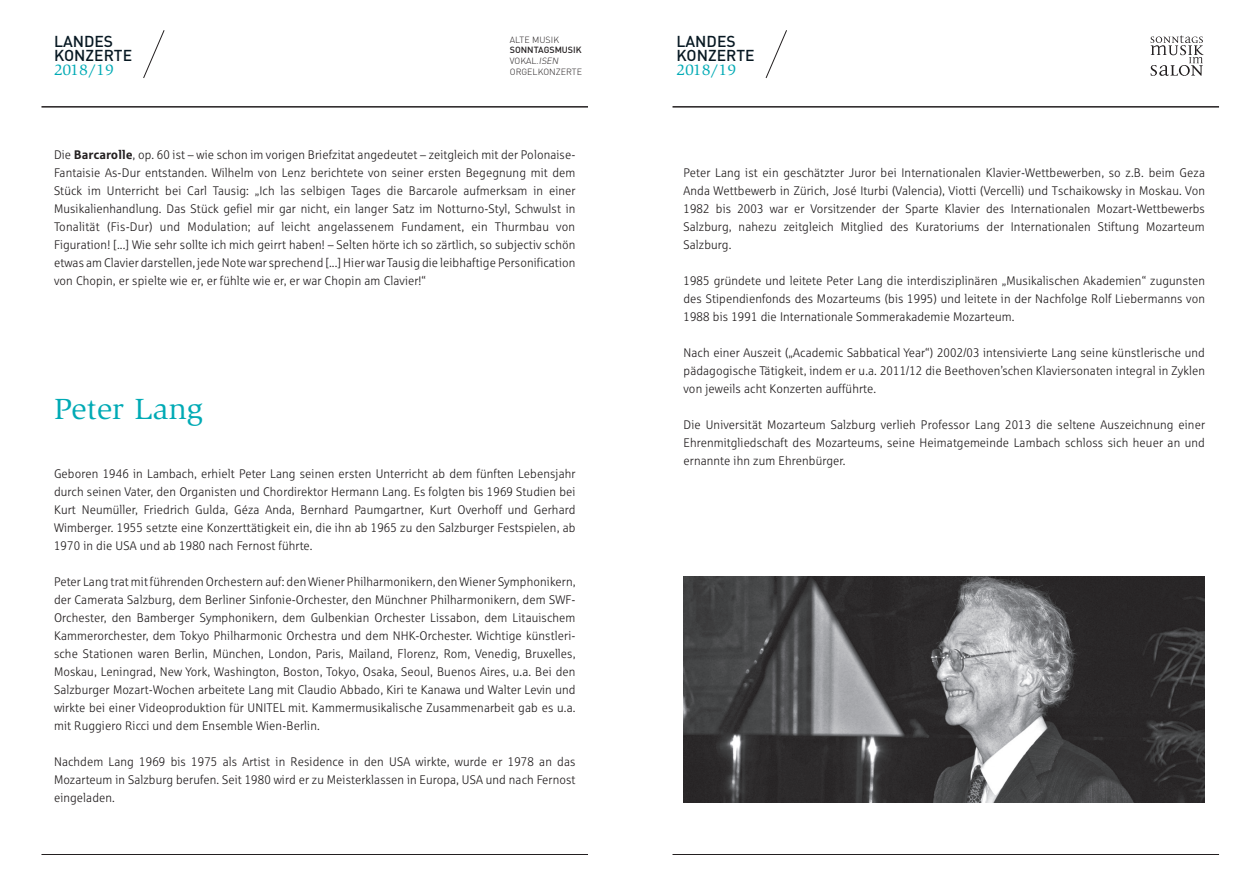
<style>
.page{position:relative;width:1259px;height:893px;background:#fff}
.page>*{position:absolute;margin:0;border:0;box-sizing:border-box;transform-origin:0 0}
.t1{font:30px "Slimbach LT";color:#00aab5;scale:1.07 1}
.t2{font:500 15.6px/14px "DIN";color:#071822}
.t3{font:15.6px "Slimbach LT";letter-spacing:-.01em;color:#00aab5;scale:1.1 1}
.t4{font:12.45px/18px "Sparkasse Lt";letter-spacing:.01em;color:#231f20;text-align:justify;scale:.95 1}
.t5{font:300 8.85px/10.6px "DIN";color:#231f20}
.s1{font-weight:500}
.s2{font-style:italic}
.s3{font-family:"Sparkasse Rg";font-weight:700}
</style>
<div class="page">
<svg style="left:765px;top:30px;width:22px;height:48px"></svg>
<svg style="left:143px;top:30px;width:22px;height:48px"></svg>
<hr style="left:672px;top:106px;width:547px;height:2px;background:#231f20">
<hr style="left:672px;top:854px;width:547px;height:1px;background:#231f20">
<hr style="left:41px;top:106px;width:547px;height:2px;background:#231f20">
<hr style="left:41px;top:854px;width:547px;height:1px;background:#231f20">
<svg style="left:1150px;top:35px;width:53px;height:41px"></svg>
<img style="left:683px;top:576px;width:522px;height:226px">
<p class="t2" style="left:54px;top:33px;width:80px">LANDES<br>KONZERTE</p>
<p class="t3" style="left:54px;top:60px;width:56px">2018/19</p>
<p class="t5" style="left:510px;top:34px;width:51px">ALTE MUSIK</p>
<p class="t5" style="left:510px;top:45px;width:74px"><span class="s1">SONNTAGSMUSIK<br></span>VOKAL.<span class="s2">ISEN<br></span>ORGELKONZERTE</p>
<p class="t2" style="left:676px;top:33px;width:80px">LANDES<br>KONZERTE</p>
<p class="t3" style="left:676px;top:60px;width:56px">2018/19</p>
<p class="t4" style="left:54px;top:145px;width:550px">Die <span class="s3">Barcarolle</span>, op. 60 ist – wie schon im vorigen Briefzitat angedeutet – zeitgleich mit der Polonaise-Fantaisie As-Dur entstanden. Wilhelm von Lenz berichtete von seiner ersten Begegnung mit dem Stück im Unterricht bei Carl Tausig: „Ich las selbigen Tages die Barcarole aufmerksam in einer Musikalienhandlung. Das Stück gefiel mir gar nicht, ein langer Satz im Notturno-Styl, Schwulst in Tonalität (Fis-Dur) und Modulation; auf leicht angelassenem Fundament, ein Thurmbau von Figuration! [...] Wie sehr sollte ich mich geirrt haben! – Selten hörte ich so zärtlich, so subjectiv schön etwas am Clavier darstellen, jede Note war sprechend [...] Hier war Tausig die leibhaftige Personification von Chopin, er spielte wie er, er fühlte wie er, er war Chopin am Clavier!“</p>
<h1 class="t1" style="left:54px;top:392px;width:141px">Peter Lang</h1>
<p class="t4" style="left:54px;top:465px;width:550px">Geboren 1946 in Lambach, erhielt Peter Lang seinen ersten Unterricht ab dem fünften Lebensjahr durch seinen Vater, den Organisten und Chordirektor Hermann Lang. Es folgten bis 1969 Studien bei Kurt Neumüller, Friedrich Gulda, Géza Anda, Bernhard Paumgartner, Kurt Overhoff und Gerhard Wimberger. 1955 setzte eine Konzerttätigkeit ein, die ihn ab 1965 zu den Salzburger Festspielen, ab 1970 in die USA und ab 1980 nach Fernost führte.</p>
<p class="t4" style="left:54px;top:573px;width:550px">Peter Lang trat mit führenden Orchestern auf: den Wiener Philharmonikern, den Wiener Symphonikern, der Camerata Salzburg, dem Berliner Sinfonie-Orchester, den Münchner Philharmonikern, dem SWF-Orchester, den Bamberger Symphonikern, dem Gulbenkian Orchester Lissabon, dem Litauischem Kammerorchester, dem Tokyo Philharmonic Orchestra und dem NHK-Orchester. Wichtige künstleri&shy;sche Stationen waren Berlin, München, London, Paris, Mailand, Florenz, Rom, Venedig, Bruxelles, Moskau, Leningrad, New York, Washington, Boston, Tokyo, Osaka, Seoul, Buenos Aires, u.a. Bei den Salzburger Mozart-Wochen arbeitete Lang mit Claudio Abbado, Kiri te Kanawa und Walter Levin und wirkte bei einer Videoproduktion für UNITEL mit. Kammermusikalische Zusammenarbeit gab es u.a. mit Ruggiero Ricci und dem Ensemble Wien-Berlin.</p>
<p class="t4" style="left:54px;top:753px;width:550px">Nachdem Lang 1969 bis 1975 als Artist in Residence in den USA wirkte, wurde er 1978 an das Mozarteum in Salzburg berufen. Seit 1980 wird er zu Meisterklassen in Europa, USA und nach Fernost eingeladen.</p>
<p class="t4" style="left:683px;top:164px;width:550px">Peter Lang ist ein geschätzter Juror bei Internationalen Klavier-Wettbewerben, so z.B. beim Geza Anda Wettbewerb in Zürich, José Iturbi (Valencia), Viotti (Vercelli) und Tschaikowsky in Moskau. Von 1982 bis 2003 war er Vorsitzender der Sparte Klavier des Internationalen Mozart-Wettbewerbs Salzburg, nahezu zeitgleich Mitglied des Kuratoriums der Internationalen Stiftung Mozarteum Salzburg.</p>
<p class="t4" style="left:683px;top:272px;width:550px">1985 gründete und leitete Peter Lang die interdisziplinären „Musikalischen Akademien“ zugunsten des Stipendienfonds des Mozarteums (bis 1995) und leitete in der Nachfolge Rolf Liebermanns von 1988 bis 1991 die Internationale Sommerakademie Mozarteum.</p>
<p class="t4" style="left:683px;top:344px;width:550px">Nach einer Auszeit („Academic Sabbatical Year“) 2002/03 intensivierte Lang seine künstlerische und pädagogische Tätigkeit, indem er u.a. 2011/12 die Beethoven’schen Klaviersonaten integral in Zyklen von jeweils acht Konzerten aufführte.</p>
<p class="t4" style="left:683px;top:416px;width:550px">Die Universität Mozarteum Salzburg verlieh Professor Lang 2013 die seltene Auszeichnung einer Ehrenmitgliedschaft des Mozarteums, seine Heimatgemeinde Lambach schloss sich heuer an und ernannte ihn zum Ehrenbürger.</p>
</div>
